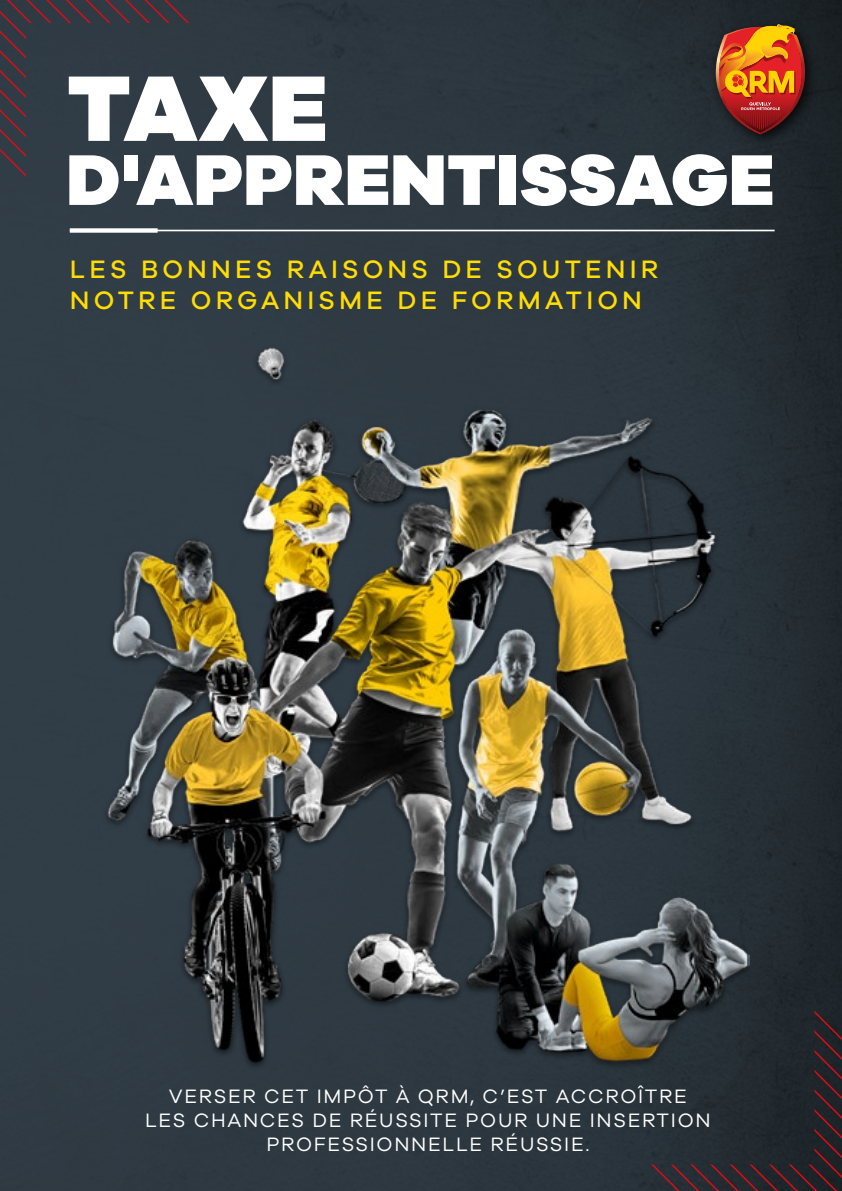
<style>
.page{position:relative;width:842px;height:1191px;background:#fff}
.page>*{position:absolute;margin:0;border:0;box-sizing:border-box;transform-origin:0 0}
.t1{font:900 96px "Galano Grotesque";color:#fff}
.t2{font:900 74px "Galano Grotesque";letter-spacing:.01em;color:#fff}
.t3{font:500 26px/30.8px "Galano Grotesque";letter-spacing:.16em;color:#fd0}
.t4{font:20px/24px "Galano Grotesque";letter-spacing:.085em;color:#fff;text-align:center}
</style>
<div class="page">
<img style="left:0;top:0;width:842px;height:1191px">
<svg style="left:649px;top:1003px;width:193px;height:188px;background:#27292e"></svg>
<div style="left:0;top:0;width:192px;height:184px;background:#303b45"></div>
<img style="left:97px;top:315px;width:653px;height:754px">
<hr style="left:70px;top:230px;width:705px;height:1px;background:#fff">
<div style="left:70px;top:228px;width:88px;height:5px;background:#fff"></div>
<div style="left:709px;top:18px;width:111px;height:130px;background:#20272c"></div>
<svg style="left:692px;top:23px;width:136px;height:111px"></svg>
<h1 class="t1" style="left:67px;top:47px;width:262px">TAXE</h1>
<h2 class="t2" style="left:67px;top:133px;width:709px">D'APPRENTISSAGE</h2>
<h3 class="t3" style="left:70px;top:253px;width:590px">LES BONNES RAISONS DE SOUTENIR<br>NOTRE ORGANISME DE FORMATION</h3>
<p class="t4" style="left:145px;top:1083px;width:567px">VERSER CET IMPÔT À QRM, C’EST ACCROÎTRE<br>LES CHANCES DE RÉUSSITE POUR UNE INSERTION<br>PROFESSIONNELLE RÉUSSIE.</p>
</div>
